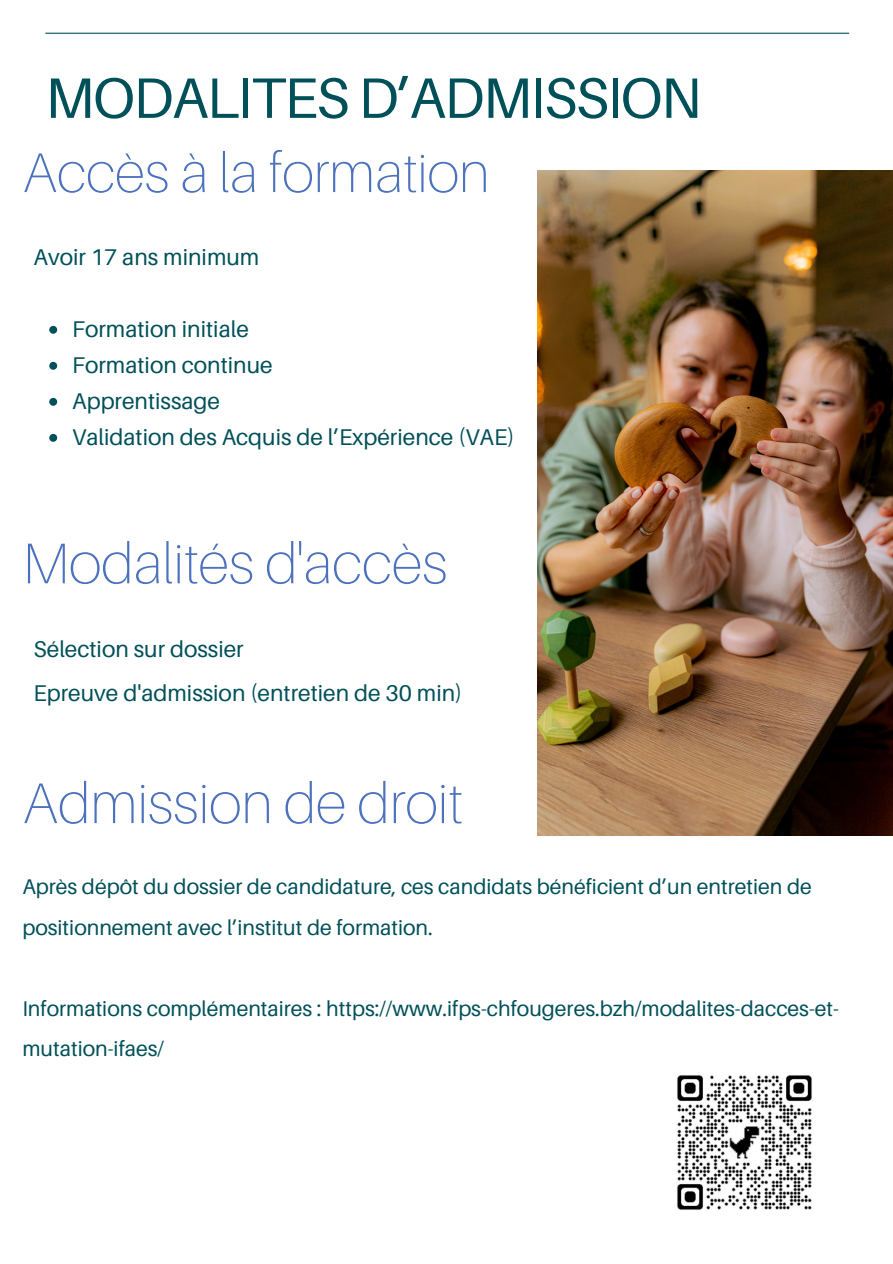
<style>
.page{position:relative;width:893px;height:1264px;background:#fff}
.page>*{position:absolute;margin:0;border:0;box-sizing:border-box;transform-origin:0 0}
.t1{font:100 57.3px "Aileron";color:#4c71bd}
.t2{font:57px "Aileron";letter-spacing:-.03em;color:#005059}
.t3{font:100 55.8px "Aileron";color:#4c71bd}
.t4{font:22.8px "Aileron";color:#005059}
.t5{font:21.3px/40.5px "Aileron";color:#005059}
</style>
<div class="page">
<hr style="left:46px;top:33px;width:802px;height:1px;background:#005059">
<img style="left:538px;top:170px;width:354px;height:665px">
<img style="left:677px;top:1075px;width:135px;height:135px">
<svg style="left:49px;top:326px;width:8px;height:8px"></svg>
<svg style="left:49px;top:362px;width:8px;height:8px"></svg>
<svg style="left:49px;top:398px;width:8px;height:8px"></svg>
<svg style="left:49px;top:434px;width:8px;height:8px"></svg>
<p class="t2" style="left:45px;top:63px;width:658px">MODALITES D’ADMISSION</p>
<h1 class="t3" style="left:22px;top:138px;width:468px">Accès à la formation</h1>
<p class="t4" style="left:34px;top:243px;width:227px">Avoir 17 ans minimum</p>
<p class="t4" style="left:72px;top:315px;width:178px">Formation initiale</p>
<p class="t4" style="left:72px;top:351px;width:202px">Formation continue</p>
<p class="t4" style="left:72px;top:387px;width:149px">Apprentissage</p>
<h2 class="t4" style="left:72px;top:423px;width:444px">Validation des Acquis de l’Expérience (VAE)</h2>
<p class="t1" style="left:22px;top:527px;width:426px">Modalités d'accès</p>
<p class="t4" style="left:34px;top:635px;width:212px">Sélection sur dossier</p>
<h2 class="t4" style="left:34px;top:679px;width:430px">Epreuve d'admission (entretien de 30 min)</h2>
<p class="t1" style="left:22px;top:767px;width:442px">Admission de droit</p>
<p class="t5" style="left:22px;top:866px;width:790px">Après dépôt du dossier de candidature, ces candidats bénéficient d’un entretien de positionnement avec l’institut de formation.</p>
<p class="t5" style="left:22px;top:987px;width:818px">Informations complémentaires : https://www.ifps-chfougeres.bzh/modalites-dacces-et&shy;mutation-ifaes/</p>
</div>
